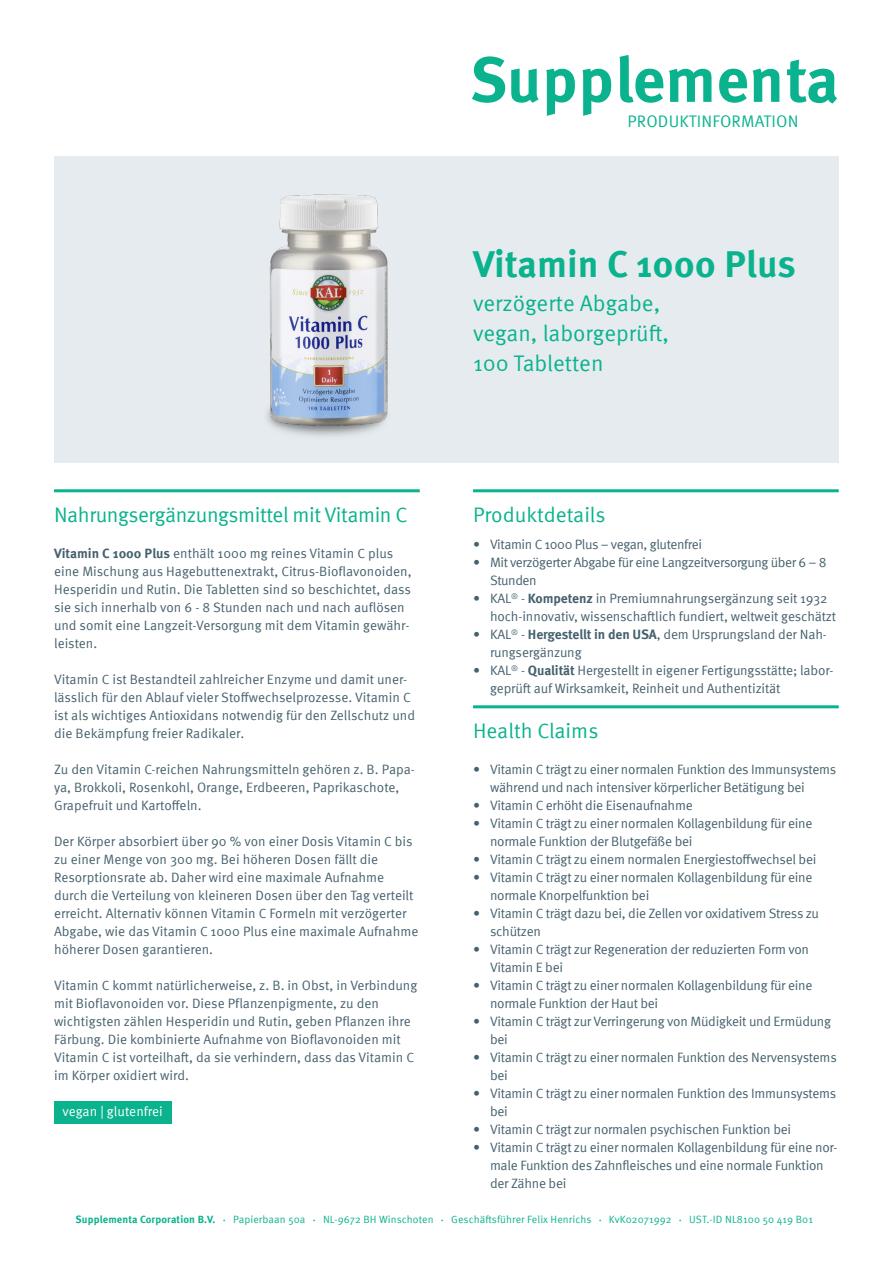
<style>
.page{position:relative;width:893px;height:1263px;background:#fff}
.page>*{position:absolute;margin:0;border:0;box-sizing:border-box;transform-origin:0 0}
.Produkt_Titel{font:700 63.45px "Meta Pro";color:#0ab38d}
.Produkt_Titel-2{font:700 37.5px "Meta Pro";color:#0ab38d}
.Produkt_Subline{font:22.5px "Meta Pro";color:#0ab38d}
.Headline-Grün{font:21px "Meta Pro";letter-spacing:-.02em;color:#0ab38d}
.Headline-Grün-2{font:21px "Meta Pro";color:#0ab38d}
.t1{font:16.65px "Meta Pro";letter-spacing:.01em;color:#0ab38d}
.Fließtext{font:13.5px/18px "Meta Pro";letter-spacing:-.01em;color:#46616e}
.Fließtext-2{font:13.5px/18px "Meta Pro";letter-spacing:-.03em;color:#46616e}
.Fließtext_farbig_hin{font:13.5px "Meta Pro";color:#fff}
.t2{font:10.5px "Meta Pro";letter-spacing:.01em;color:#0ab38d}
.t3{font:700 10.5px "Meta Pro";letter-spacing:.01em;color:#0ab38d}
.s1{font-weight:700}
.s2{font-size:4.5px}
</style>
<div class="page">
<div style="left:54px;top:156px;width:785px;height:306px;background:#e6ebef"></div>
<img style="left:265px;top:194px;width:123px;height:239px">
<hr style="left:54px;top:489px;width:366px;height:3px;background:#0ab38d">
<div style="left:54px;top:1101px;width:117px;height:23px;background:#0ab38d"></div>
<hr style="left:473px;top:489px;width:366px;height:3px;background:#0ab38d">
<hr style="left:473px;top:705px;width:366px;height:3px;background:#0ab38d">
<p class="Produkt_Titel" style="left:470px;top:30px;width:371px">Supplementa</p>
<p class="t1" style="left:628px;top:109px;width:172px">PRODUKTINFORMATION</p>
<p class="Headline-Grün" style="left:54px;top:499px;width:355px">Nahrungsergänzungsmittel mit Vitamin C</p>
<p class="Fließtext" style="left:54px;top:543px;width:359px"><span class="s1">Vitamin C 1000 Plus</span> enthält 1000 mg reines Vitamin C plus eine Mischung aus Hagebuttenextrakt, Citrus-Bioflavonoiden, Hesperidin und Rutin. Die Tabletten sind so beschichtet, dass sie sich innerhalb von 6 - 8 Stunden nach und nach auflösen und somit eine Langzeit-Versorgung mit dem Vitamin gewähr&shy;leisten.</p>
<p class="Fließtext" style="left:54px;top:669px;width:358px">Vitamin C ist Bestandteil zahlreicher Enzyme und damit uner&shy;lässlich für den Ablauf vieler Stoffwechselprozesse. Vitamin C</p>
<p class="Fließtext" style="left:54px;top:705px;width:362px">ist als wichtiges Antioxidans notwendig für den Zellschutz und die Bekämpfung freier Radikaler.</p>
<p class="Fließtext" style="left:54px;top:759px;width:362px">Zu den Vitamin C-reichen Nahrungsmitteln gehören z. B. Papa&shy;ya, Brokkoli, Rosenkohl, Orange, Erdbeeren, Paprikaschote,</p>
<p class="Fließtext" style="left:54px;top:795px;width:149px">Grapefruit und Kartoffeln.</p>
<p class="Fließtext" style="left:54px;top:831px;width:360px">Der Körper absorbiert über 90 % von einer Dosis Vitamin C bis</p>
<p class="Fließtext" style="left:54px;top:849px;width:366px">zu einer Menge von 300 mg. Bei höheren Dosen fällt die Resorptionsrate ab. Daher wird eine maximale Aufnahme durch die Verteilung von kleineren Dosen über den Tag verteilt erreicht. Alternativ können Vitamin C Formeln mit verzögerter Abgabe, wie das Vitamin C 1000 Plus eine maximale Aufnahme höherer Dosen garantieren.</p>
<p class="Fließtext" style="left:54px;top:975px;width:365px">Vitamin C kommt natürlicherweise, z. B. in Obst, in Verbindung</p>
<p class="Fließtext" style="left:54px;top:993px;width:362px">mit Bioflavonoiden vor. Diese Pflanzenpigmente, zu den wichtigsten zählen Hesperidin und Rutin, geben Pflanzen ihre Färbung. Die kombinierte Aufnahme von Bioflavonoiden mit Vitamin C ist vorteilhaft, da sie verhindern, dass das Vitamin C im Körper oxidiert wird.</p>
<p class="Fließtext_farbig_hin" style="left:63px;top:1101px;width:102px">vegan | glutenfrei</p>
<p class="Produkt_Titel-2" style="left:473px;top:234px;width:324px">Vitamin C 1000 Plus</p>
<p class="Produkt_Subline" style="left:473px;top:286px;width:189px">verzögerte Abgabe,</p>
<p class="Produkt_Subline" style="left:473px;top:316px;width:197px">vegan, laborgeprüft,</p>
<p class="Produkt_Subline" style="left:473px;top:346px;width:132px">100 Tabletten</p>
<p class="Headline-Grün-2" style="left:473px;top:499px;width:134px">Produktdetails</p>
<p class="Fließtext-2" style="left:473px;top:534px;width:231px">• Vitamin C 1000 Plus – vegan, glutenfrei</p>
<p class="Fließtext-2" style="left:490px;top:552px;width:338px;text-indent:-17px">• Mit verzögerter Abgabe für eine Langzeitversorgung über 6 – 8<br>Stunden</p>
<p class="Fließtext" style="left:490px;top:588px;width:348px;text-indent:-17px">• KAL<sup>®</sup> - <span class="s1">Kompetenz</span> in Premiumnahrungsergänzung seit 1932 hoch-innovativ, wissenschaftlich fundiert, weltweit geschätzt</p>
<p class="Fließtext" style="left:490px;top:624px;width:338px;text-indent:-17px">• KAL<sup>®</sup> - <span class="s1">Hergestellt in den USA</span>, dem Ursprungsland der Nah&shy;rungsergänzung</p>
<p class="Fließtext" style="left:490px;top:660px;width:345px;text-indent:-17px">• KAL<sup>®</sup> - <span class="s1">Qualität</span> Hergestellt in eigener Fertigungsstätte; labor&shy;geprüft auf Wirksamkeit, Reinheit und Authentizität</p>
<p class="Headline-Grün-2" style="left:473px;top:715px;width:127px">Health Claims</p>
<p class="Fließtext" style="left:490px;top:759px;width:348px;text-indent:-17px">• Vitamin C trägt zu einer normalen Funktion des Immunsystems während und nach intensiver körperlicher Betätigung bei</p>
<p class="Fließtext" style="left:473px;top:795px;width:221px">• Vitamin C erhöht die Eisenaufnahme</p>
<p class="Fließtext" style="left:490px;top:813px;width:324px;text-indent:-17px">• Vitamin C trägt zu einer normalen Kollagenbildung für eine normale Funktion der Blutgefäße bei</p>
<p class="Fließtext" style="left:473px;top:849px;width:345px">• Vitamin C trägt zu einem normalen Energiestoffwechsel bei</p>
<p class="Fließtext" style="left:490px;top:867px;width:324px;text-indent:-17px">• Vitamin C trägt zu einer normalen Kollagenbildung für eine normale Knorpelfunktion bei</p>
<p class="Fließtext" style="left:490px;top:903px;width:331px;text-indent:-17px">• Vitamin C trägt dazu bei, die Zellen vor oxidativem Stress zu schützen</p>
<p class="Fließtext" style="left:490px;top:939px;width:321px;text-indent:-17px">• Vitamin C trägt zur Regeneration der reduzierten Form von<br>Vitamin E bei</p>
<p class="Fließtext" style="left:490px;top:975px;width:324px;text-indent:-17px">• Vitamin C trägt zu einer normalen Kollagenbildung für eine normale Funktion der Haut bei</p>
<p class="Fließtext" style="left:490px;top:1011px;width:342px;text-indent:-17px">• Vitamin C trägt zur Verringerung von Müdigkeit und Ermüdung bei</p>
<p class="Fließtext" style="left:490px;top:1047px;width:348px;text-indent:-17px">• Vitamin C trägt zu einer normalen Funktion des Nervensystems bei</p>
<p class="Fließtext" style="left:490px;top:1083px;width:348px;text-indent:-17px">• Vitamin C trägt zu einer normalen Funktion des Immunsystems bei</p>
<p class="Fließtext" style="left:473px;top:1119px;width:320px">• Vitamin C trägt zur normalen psychischen Funktion bei</p>
<p class="Fließtext" style="left:490px;top:1137px;width:349px;text-indent:-17px">• Vitamin C trägt zu einer normalen Kollagenbildung für eine nor&shy;male Funktion des Zahnfleisches und eine normale Funktion der Zähne bei</p>
<p class="t3" style="left:76px;top:1211px;width:141px">Supplementa Corporation B.V.</p>
<p class="t2" style="left:223px;top:1211px;width:84px"><span class="s2">•</span> Papierbaan 50a</p>
<p class="t2" style="left:313px;top:1211px;width:122px"><span class="s2">•</span> NL-9672 BH Winschoten</p>
<p class="t2" style="left:441px;top:1211px;width:152px"><span class="s2">•</span> Geschäftsführer Felix Henrichs</p>
<p class="t2" style="left:599px;top:1211px;width:74px"><span class="s2">•</span> KvK02071992</p>
<p class="t2" style="left:679px;top:1211px;width:135px"><span class="s2">•</span> UST.-ID NL8100 50 419 B01</p>
</div>
